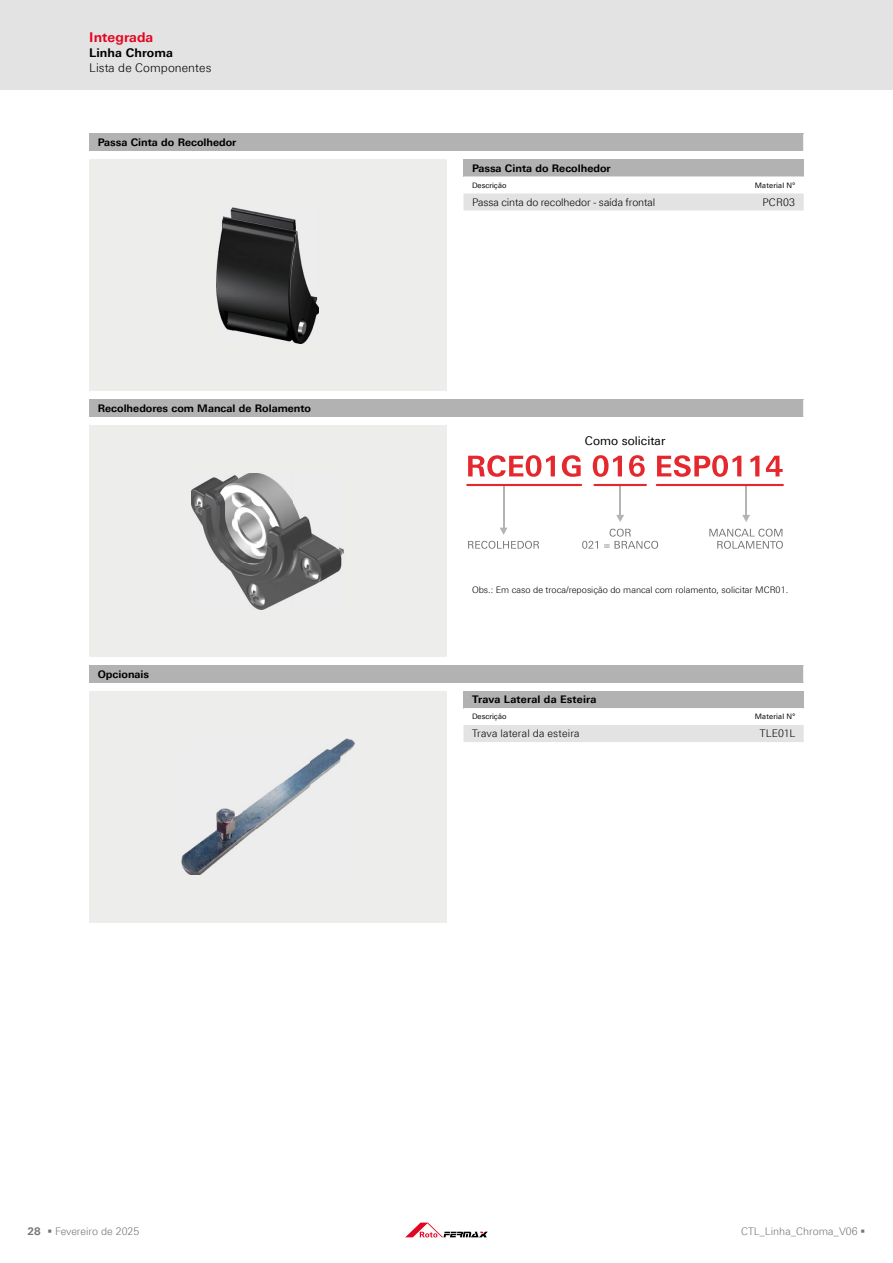
<style>
.page{position:relative;width:893px;height:1263px;background:#fff}
.page>*{position:absolute;margin:0;border:0;box-sizing:border-box;transform-origin:0 0}
.t1{font:700 13.5px "LT Univers Basic";letter-spacing:.005em;color:#e30521}
.t2{font:300 12px "LT Univers Basic";letter-spacing:.005em;color:#000}
.t3{font:12px "LT Univers Basic";letter-spacing:.005em;color:#000}
.t4{font:700 12px "LT Univers Basic";letter-spacing:.005em;color:#000}
.t5{font:700 10.5px "LT Univers Basic";color:#000}
.t6{font:300 10.5px "LT Univers Basic";color:#000}
.t7{font:300 10.5px "LT Univers Basic";color:#747474}
.t8{font:300 10.5px "LT Univers Basic";letter-spacing:.02em;color:#000}
.t9{font:300 9px "LT Univers Basic";color:#000}
.t10{font:7.5px "LT Univers Basic";letter-spacing:.015em;color:#000}
.s1{font-weight:700}
</style>
<div class="page">
<div style="left:0;top:0;width:893px;height:89px;background:#e3e3e3"></div>
<svg style="left:405px;top:1222px;width:83px;height:15px"></svg>
<div style="left:89px;top:691px;width:357px;height:232px;background:#ededec"></div>
<div style="left:463px;top:691px;width:341px;height:17px;background:#b2b2b2"></div>
<svg style="left:463px;top:708px;width:341px;height:34px"></svg>
<img style="left:182px;top:739px;width:172px;height:136px">
<div style="left:89px;top:425px;width:357px;height:232px;background:#ededec"></div>
<img style="left:191px;top:473px;width:153px;height:136px">
<div style="left:89px;top:400px;width:715px;height:17px;background:#b2b2b2"></div>
<svg style="left:803px;top:400px;width:1px;height:17px"></svg>
<svg style="left:616px;top:486px;width:8px;height:36px"></svg>
<svg style="left:742px;top:486px;width:8px;height:36px"></svg>
<hr style="left:503px;top:486px;width:1px;height:42px;background:#b4b4b2">
<svg style="left:500px;top:528px;width:7px;height:7px"></svg>
<svg style="left:468px;top:541px;width:71px;height:8px"></svg>
<hr style="left:594px;top:484px;width:52px;height:2px;background:#e5272e">
<hr style="left:657px;top:484px;width:126px;height:2px;background:#e5272e">
<hr style="left:467px;top:484px;width:114px;height:2px;background:#e5272e">
<svg style="left:468px;top:455px;width:315px;height:22px"></svg>
<svg style="left:709px;top:529px;width:74px;height:20px"></svg>
<svg style="left:582px;top:529px;width:76px;height:20px"></svg>
<div style="left:89px;top:159px;width:357px;height:232px;background:#ededec"></div>
<div style="left:89px;top:134px;width:715px;height:17px;background:#b2b2b2"></div>
<svg style="left:803px;top:134px;width:1px;height:17px"></svg>
<div style="left:463px;top:159px;width:341px;height:17px;background:#b2b2b2"></div>
<svg style="left:463px;top:176px;width:341px;height:34px"></svg>
<div style="left:89px;top:665px;width:715px;height:17px;background:#b2b2b2"></div>
<svg style="left:803px;top:665px;width:1px;height:17px"></svg>
<img style="left:217px;top:207px;width:102px;height:136px">
<p class="t1" style="left:89px;top:29px;width:66px">Integrada</p>
<p class="t4" style="left:89px;top:45px;width:85px">Linha Chroma</p>
<p class="t2" style="left:89px;top:60px;width:124px">Lista de Componentes</p>
<p class="t5" style="left:98px;top:136px;width:140px">Passa Cinta do Recolhedor</p>
<p class="t5" style="left:98px;top:402px;width:215px">Recolhedores com Mancal de Rolamento</p>
<p class="t5" style="left:98px;top:668px;width:53px">Opcionais</p>
<p class="t5" style="left:472px;top:162px;width:140px">Passa Cinta do Recolhedor</p>
<p class="t10" style="left:472px;top:181px;width:36px">Descrição</p>
<p class="t10" style="left:755px;top:181px;width:42px">Material Nº</p>
<p class="t6" style="left:472px;top:196px;width:185px">Passa cinta do recolhedor - saída frontal</p>
<p class="t6" style="left:762px;top:196px;width:34px">PCR03</p>
<p class="t3" style="left:585px;top:433px;width:82px">Como solicitar</p>
<p class="t9" style="left:472px;top:585px;width:318px">Obs.: Em caso de troca/reposição do mancal com rolamento, solicitar MCR01.</p>
<p class="t5" style="left:472px;top:693px;width:126px">Trava Lateral da Esteira</p>
<p class="t10" style="left:472px;top:712px;width:36px">Descrição</p>
<p class="t10" style="left:755px;top:712px;width:42px">Material Nº</p>
<p class="t8" style="left:472px;top:727px;width:109px">Trava lateral da esteira</p>
<p class="t6" style="left:760px;top:727px;width:37px">TLE01L</p>
<p class="t7" style="left:28px;top:1225px;width:113px"><span class="s1">28</span> ▪ Fevereiro de 2025</p>
<p class="t7" style="left:741px;top:1225px;width:126px">CTL_Linha_Chroma_V06 ▪</p>
</div>
